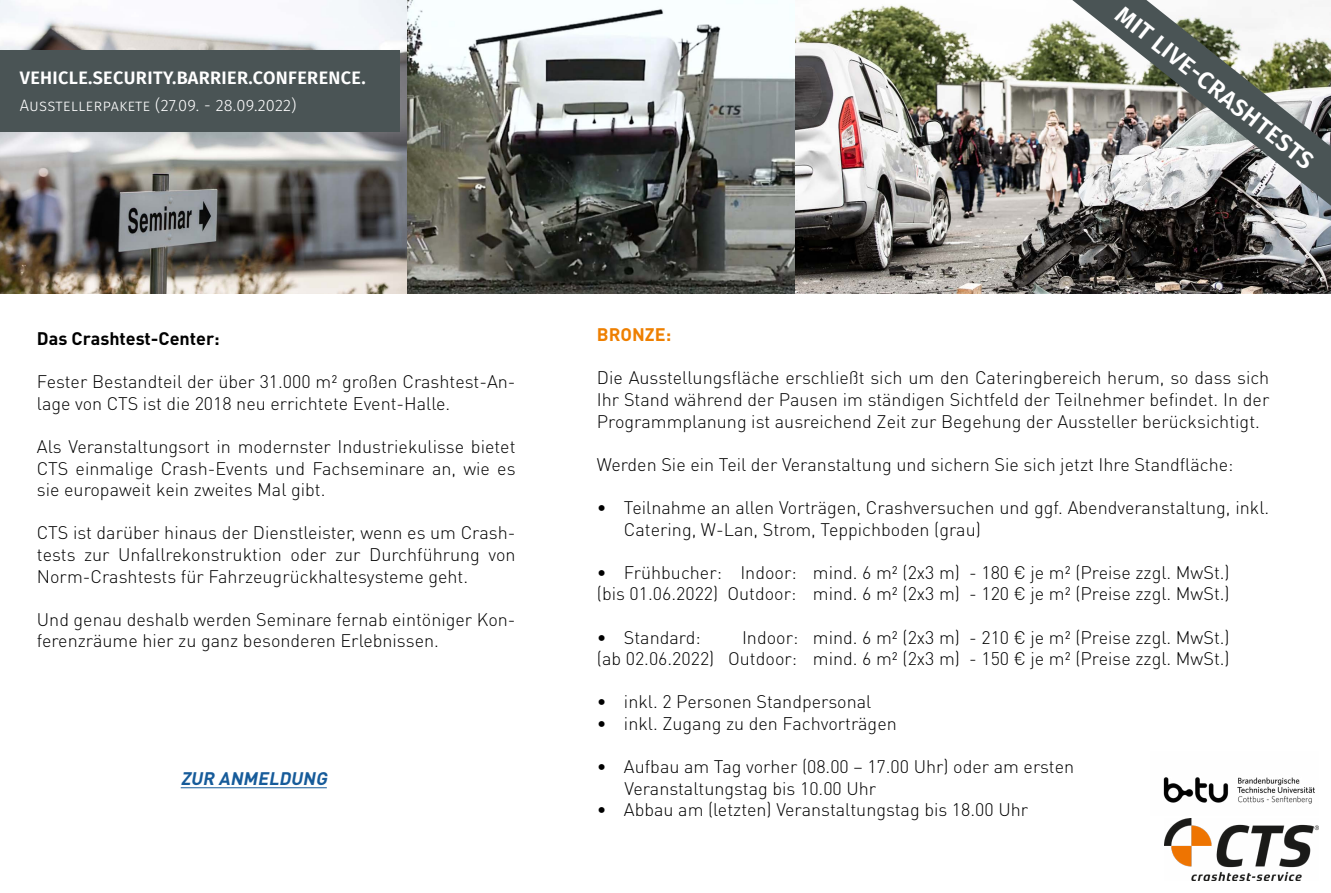
<style>
.page{position:relative;width:1331px;height:893px;background:#fff}
.page>*{position:absolute;margin:0;border:0;box-sizing:border-box;transform-origin:0 0}
.t1{font:600 24px "Fira Sans";color:#fff}
.t2{font:300 18px/21.6px "DIN Pro";color:#000}
.t3{font:600 18px "Fira Sans";letter-spacing:.02em;color:#fff}
.t4{font:700 18px "DIN Pro";color:#000}
.t5{font:italic 700 18px "DIN Pro";color:#165b9a}
.t6{font:700 18px "DIN Pro";color:#ee7f00}
.t7{font:300 16.5px "Fira Sans";letter-spacing:.01em;color:#fff}
.s1{font-style:inherit}
</style>
<div class="page">
<img style="left:794px;top:5px;width:537px;height:288px">
<img style="left:406px;top:0;width:388px;height:293px">
<img style="left:1165px;top:819px;width:153px;height:61px">
<img style="left:0;top:0;width:406px;height:293px">
<div style="left:0;top:50px;width:400px;height:82px;background:#4a5455"></div>
<img style="left:1072px;top:0;width:259px;height:206px">
<hr style="left:181px;top:787px;width:146px;height:1px;background:#165b9a">
<img style="left:1163px;top:777px;width:152px;height:27px">
<p class="t3" style="left:20px;top:63px;width:347px">VEHICLE.SECURITY.BARRIER.CONFERENCE.</p>
<p class="t7" style="left:20px;top:93px;width:278px">Ausstellerpakete (27.09. - 28.09.2022)</p>
<p class="t4" style="left:37px;top:326px;width:184px">Das Crashtest-Center:</p>
<p class="t2" style="left:37px;top:370px;width:480px">Fester Bestandteil der über 31.000 m² großen Crashtest-An&shy;lage von CTS ist die 2018 neu errichtete Event-Halle.</p>
<p class="t2" style="left:37px;top:435px;width:480px;text-align:justify">Als Veranstaltungsort in modernster Industriekulisse bietet CTS einmalige Crash-Events und Fachseminare an, wie es sie europaweit kein zweites Mal gibt.</p>
<p class="t2" style="left:37px;top:521px;width:480px;text-align:justify">CTS ist darüber hinaus der Dienstleister, wenn es um Crash&shy;tests zur Unfallrekonstruktion oder zur Durchführung von Norm-Crashtests für Fahrzeugrückhaltesysteme geht.</p>
<p class="t2" style="left:37px;top:608px;width:480px">Und genau deshalb werden Seminare fernab eintöniger Kon&shy;ferenzräume hier zu ganz besonderen Erlebnissen.</p>
<p class="t5" style="left:181px;top:767px;width:152px">ZUR ANMELDUNG</p>
<h1 class="t1" style="left:1130px;top:-4px;width:247px;rotate:38deg">MIT LIVE-CRASHTESTS</h1>
<p class="t6" style="left:597px;top:322px;width:76px">BRONZE:</p>
<p class="t2" style="left:597px;top:366px;width:674px;text-align:justify">Die Ausstellungsfläche erschließt sich um den Cateringbereich herum, so dass sich Ihr Stand während der Pausen im ständigen Sichtfeld der Teilnehmer befindet. <span class="s1">I</span>n der Programmplanung ist ausreichend Zeit zur Begehung der Aussteller berücksichtigt.</p>
<p class="t2" style="left:597px;top:453px;width:638px">Werden Sie ein Teil der Veranstaltung und sichern Sie sich jetzt Ihre Standfläche:</p>
<p class="t2" style="left:624px;top:496px;width:647px;text-indent:-27px">• Teilnahme an allen Vorträgen, Crashversuchen und ggf. Abendveranstaltung, inkl.<br>Catering, W-Lan, Strom, Teppichboden (grau)</p>
<p class="t2" style="left:597px;top:561px;width:634px">• Frühbucher: Indoor: mind. 6 m² (2x3 m) - 180 € je m² (Preise zzgl. MwSt.) (bis 01.06.2022) Outdoor: mind. 6 m² (2x3 m) - 120 € je m² (Preise zzgl. MwSt.)</p>
<p class="t2" style="left:597px;top:626px;width:105px">• Standard:</p>
<p class="t2" style="left:597px;top:626px;width:634px;text-align:right">Indoor: mind. 6 m² (2x3 m) - 210 € je m² (Preise zzgl. MwSt.)<br>(ab 02.06.2022) Outdoor: mind. 6 m² (2x3 m) - 150 € je m² (Preise zzgl. MwSt.)</p>
<p class="t2" style="left:597px;top:690px;width:276px">• inkl. 2 Personen Standpersonal</p>
<p class="t2" style="left:597px;top:712px;width:301px">• inkl. Zugang zu den Fachvorträgen</p>
<p class="t2" style="left:624px;top:755px;width:451px;text-indent:-28px">• Aufbau am Tag vorher (08.00 – 17.00 Uhr) oder am ersten<br>Veranstaltungstag bis 10.00 Uhr</p>
<p class="t2" style="left:597px;top:798px;width:433px">• Abbau am (letzten) Veranstaltungstag bis 18.00 Uhr</p>
</div>
